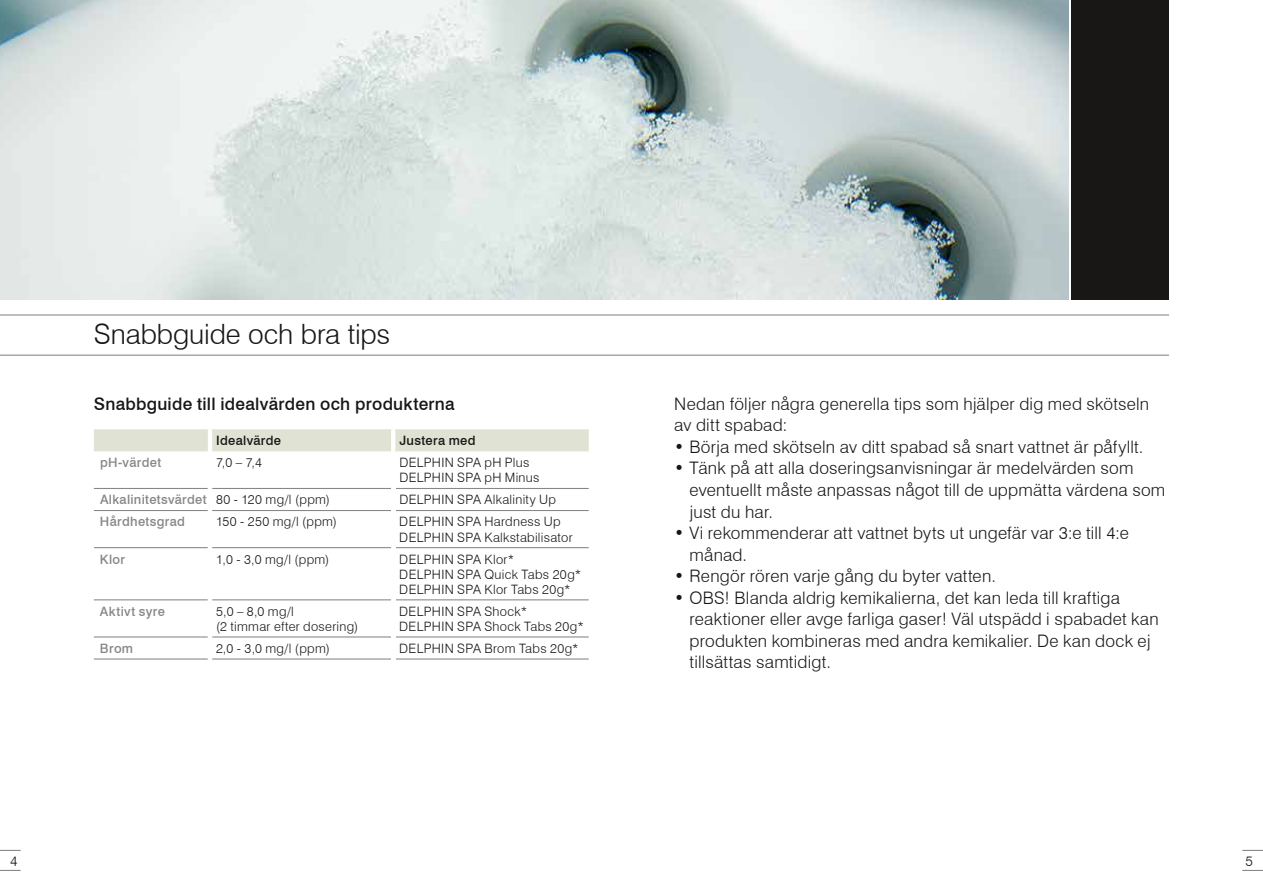
<style>
.page{position:relative;width:1263px;height:893px;background:#fff}
.page>*{position:absolute;margin:0;border:0;box-sizing:border-box;transform-origin:0 0}
.t1{font:300 28.05px "Swiss 721 BT";letter-spacing:-.005em;color:#181716}
.t2{font:300 17.25px/21.6px "Swiss 721 BT";letter-spacing:.015em;color:#181716}
.t3{font:500 17.25px "Swiss 721 BT";letter-spacing:.015em;color:#181716}
.t4{font:300 13.95px "Swiss 721 BT";color:#181716}
.t5{font:300 12.9px/15.1px "Swiss 721 BT";letter-spacing:.025em;color:#181716}
.t6{font:500 12.9px "Swiss 721 BT";letter-spacing:.025em;color:#868786}
.t7{font:500 12.9px "Swiss 721 BT";letter-spacing:.025em;color:#181716}
.s1{font-weight:300;color:#181716}
</style>
<div class="page">
<svg style="left:0;top:850px;width:21px;height:1px"></svg>
<svg style="left:0;top:870px;width:21px;height:1px"></svg>
<svg style="left:1242px;top:850px;width:21px;height:1px"></svg>
<svg style="left:1242px;top:870px;width:21px;height:1px"></svg>
<hr style="left:0;top:314px;width:1169px;height:2px;background:#868786">
<hr style="left:0;top:355px;width:1169px;height:1px;background:#868786">
<div style="left:94px;top:429px;width:495px;height:22px;background:#e0e3d3"></div>
<hr style="left:94px;top:510px;width:114px;height:1px;background:#868786">
<hr style="left:212px;top:510px;width:181px;height:1px;background:#868786">
<hr style="left:94px;top:547px;width:114px;height:1px;background:#868786">
<hr style="left:212px;top:547px;width:181px;height:1px;background:#868786">
<hr style="left:94px;top:599px;width:114px;height:1px;background:#868786">
<hr style="left:212px;top:599px;width:181px;height:1px;background:#868786">
<hr style="left:94px;top:636px;width:114px;height:1px;background:#868786">
<hr style="left:212px;top:636px;width:181px;height:1px;background:#868786">
<hr style="left:94px;top:658px;width:114px;height:2px;background:#868786">
<hr style="left:212px;top:658px;width:181px;height:2px;background:#868786">
<hr style="left:94px;top:488px;width:114px;height:1px;background:#868786">
<hr style="left:212px;top:488px;width:181px;height:1px;background:#868786">
<hr style="left:208px;top:429px;width:4px;height:22px;background:#fff">
<hr style="left:391px;top:429px;width:4px;height:22px;background:#fff">
<hr style="left:393px;top:488px;width:196px;height:1px;background:#868786">
<hr style="left:393px;top:599px;width:196px;height:1px;background:#868786">
<hr style="left:393px;top:636px;width:196px;height:1px;background:#868786">
<hr style="left:393px;top:658px;width:196px;height:2px;background:#868786">
<hr style="left:393px;top:510px;width:196px;height:1px;background:#868786">
<hr style="left:393px;top:547px;width:196px;height:1px;background:#868786">
<hr style="left:391px;top:469px;width:4px;height:220px;background:#fff">
<img style="left:0;top:0;width:1068px;height:300px">
<div style="left:1071px;top:0;width:98px;height:300px;background:#181716"></div>
<h1 class="t1" style="left:94px;top:317px;width:298px">Snabbguide och bra tips</h1>
<p class="t3" style="left:94px;top:393px;width:362px">Snabbguide till idealvärden och produkterna</p>
<p class="t7" style="left:216px;top:433px;width:67px">Idealvärde</p>
<p class="t7" style="left:399px;top:433px;width:78px">Justera med</p>
<p class="t6" style="left:100px;top:455px;width:63px">pH-värdet</p>
<p class="t5" style="left:216px;top:455px;width:47px">7,0 – 7,4</p>
<p class="t5" style="left:399px;top:455px;width:142px">DELPHIN SPA pH Plus<br>DELPHIN SPA pH Minus</p>
<p class="t6" style="left:100px;top:492px;width:231px">Alkalinitetsvärdet <span class="s1">80 - 120 mg/l (ppm)</span></p>
<p class="t5" style="left:399px;top:492px;width:158px">DELPHIN SPA Alkalinity Up</p>
<p class="t6" style="left:100px;top:514px;width:87px">Hårdhetsgrad</p>
<p class="t5" style="left:216px;top:514px;width:122px">150 - 250 mg/l (ppm)</p>
<p class="t5" style="left:399px;top:514px;width:175px">DELPHIN SPA Hardness Up<br>DELPHIN SPA Kalkstabilisator</p>
<p class="t6" style="left:100px;top:551px;width:27px">Klor</p>
<p class="t5" style="left:216px;top:551px;width:115px">1,0 - 3,0 mg/l (ppm)</p>
<p class="t5" style="left:399px;top:551px;width:183px">DELPHIN SPA Klor*<br>DELPHIN SPA Quick Tabs 20g*<br>DELPHIN SPA Klor Tabs 20g*</p>
<p class="t6" style="left:100px;top:603px;width:67px">Aktivt syre</p>
<p class="t5" style="left:216px;top:604px;width:144px">5,0 – 8,0 mg/l<br>(2 timmar efter dosering)</p>
<p class="t5" style="left:399px;top:604px;width:186px">DELPHIN SPA Shock*<br>DELPHIN SPA Shock Tabs 20g*</p>
<p class="t6" style="left:100px;top:640px;width:35px">Brom</p>
<p class="t5" style="left:216px;top:641px;width:115px">2,0 - 3,0 mg/l (ppm)</p>
<p class="t5" style="left:399px;top:641px;width:181px">DELPHIN SPA Brom Tabs 20g*</p>
<p class="t2" style="left:674px;top:393px;width:476px">Nedan följer några generella tips som hjälper dig med skötseln av ditt spabad:</p>
<p class="t2" style="left:674px;top:436px;width:471px">• Börja med skötseln av ditt spabad så snart vattnet är påfyllt.</p>
<p class="t2" style="left:689px;top:457px;width:477px;text-indent:-15px">• Tänk på att alla doseringsanvisningar är medelvärden som eventuellt måste anpassas något till de uppmätta värdena som just du har.</p>
<p class="t2" style="left:689px;top:522px;width:441px;text-indent:-15px">• Vi rekommenderar att vattnet byts ut ungefär var 3:e till 4:e månad.</p>
<p class="t2" style="left:674px;top:565px;width:323px">• Rengör rören varje gång du byter vatten.</p>
<p class="t2" style="left:689px;top:587px;width:471px;text-indent:-15px">• OBS! Blanda aldrig kemikalierna, det kan leda till kraftiga reaktioner eller avge farliga gaser! Väl utspädd i spabadet kan produkten kombineras med andra kemikalier. De kan dock ej tillsättas samtidigt.</p>
<p class="t4" style="left:10px;top:852px;width:9px">4</p>
<p class="t4" style="left:1245px;top:852px;width:9px">5</p>
</div>
